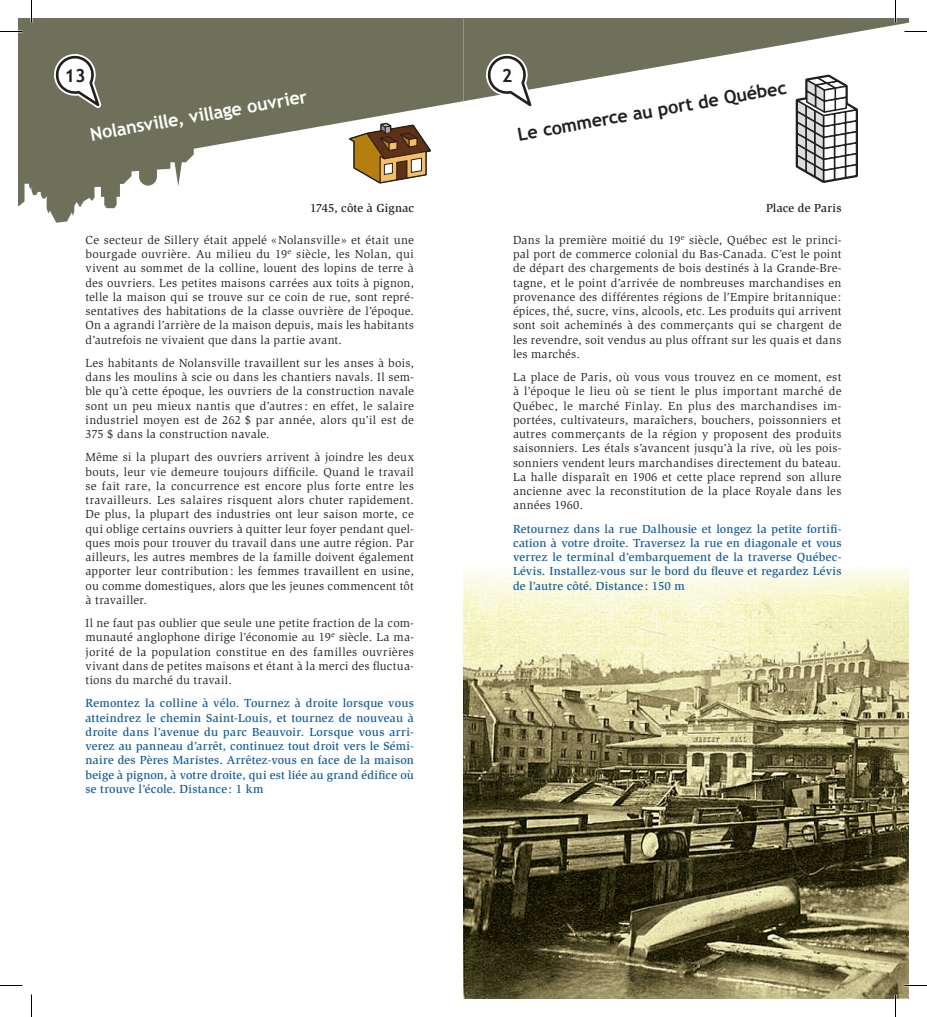
<style>
.page{position:relative;width:927px;height:1017px;background:#fff}
.page>*{position:absolute;margin:0;border:0;box-sizing:border-box;transform-origin:0 0}
.titre_noir{font:700 18px "Trebuchet MS";color:#231f20}
.titre_blanc{font:700 18px "Trebuchet MS";color:#fff}
.texte_regulier{font:12px/14.2px "Slimbach";letter-spacing:.02em;color:#231f20;text-align:justify}
.consignes{font:500 12px/14.2px "Slimbach";letter-spacing:.015em;color:#155d97;text-align:justify}
.adresse{font:500 12px "Slimbach";letter-spacing:.01em;color:#231f20}
</style>
<div class="page">
<svg style="left:18px;top:18px;width:446px;height:205px;fill:#6f705a"></svg>
<svg style="left:348px;top:122px;width:84px;height:62px"></svg>
<svg style="left:51px;top:53px;width:50px;height:55px"></svg>
<img style="left:464px;top:567px;width:445px;height:432px">
<svg style="left:0;top:31px;width:22px;height:1px"></svg>
<svg style="left:0;top:985px;width:22px;height:1px"></svg>
<svg style="left:904px;top:985px;width:23px;height:1px"></svg>
<svg style="left:31px;top:0;width:1px;height:22px"></svg>
<svg style="left:31px;top:994px;width:1px;height:23px"></svg>
<svg style="left:464px;top:0;width:463px;height:183px"></svg>
<svg style="left:895px;top:994px;width:1px;height:23px"></svg>
<p class="titre_noir" style="left:64px;top:64px;width:23px">13</p>
<p class="titre_blanc" style="left:88px;top:123px;width:222px;rotate:-10deg">Nolansville, village ouvrier</p>
<p class="adresse" style="left:310px;top:200px;width:105px">1745, côte à Gignac</p>
<p class="texte_regulier" style="left:86px;top:233px;width:330px">Ce secteur de Sillery était appelé «Nolansville» et était une bourgade ouvrière. Au milieu du 19<sup>e</sup> siècle, les Nolan, qui vivent au sommet de la colline, louent des lopins de terre à des ouvriers. Les petites maisons carrées aux toits à pignon, telle la maison qui se trouve sur ce coin de rue, sont repré&shy;sentatives des habitations de la classe ouvrière de l’époque.<br>On a agrandi l’arrière de la maison depuis, mais les habitants d’autrefois ne vivaient que dans la partie avant.</p>
<p class="texte_regulier" style="left:86px;top:356px;width:330px">Les habitants de Nolansville travaillent sur les anses à bois, dans les moulins à scie ou dans les chantiers navals. Il sem&shy;ble qu’à cette époque, les ouvriers de la construction navale sont un peu mieux nantis que d’autres : en effet, le salaire industriel moyen est de 262 $ par année, alors qu’il est de 375 $ dans la construction navale.</p>
<p class="texte_regulier" style="left:86px;top:450px;width:330px">Même si la plupart des ouvriers arrivent à joindre les deux bouts, leur vie demeure toujours difficile. Quand le travail se fait rare, la concurrence est encore plus forte entre les travailleurs. Les salaires risquent alors chuter rapidement.<br>De plus, la plupart des industries ont leur saison morte, ce qui oblige certains ouvriers à quitter leur foyer pendant quel&shy;ques mois pour trouver du travail dans une autre région. Par ailleurs, les autres membres de la famille doivent également apporter leur contribution: les femmes travaillent en usine, ou comme domestiques, alors que les jeunes commencent tôt à travailler.</p>
<p class="texte_regulier" style="left:86px;top:616px;width:330px">Il ne faut pas oublier que seule une petite fraction de la com&shy;munauté anglophone dirige l’économie au 19<sup>e</sup> siècle. La ma&shy;jorité de la population constitue en des familles ouvrières vivant dans de petites maisons et étant à la merci des fluctua&shy;tions du marché du travail.</p>
<p class="consignes" style="left:86px;top:696px;width:330px">Remontez la colline à vélo. Tournez à droite lorsque vous atteindrez le chemin Saint-Louis, et tournez de nouveau à droite dans l’avenue du parc Beauvoir. Lorsque vous arri&shy;verez au panneau d’arrêt, continuez tout droit vers le Sémi&shy;naire des Pères Maristes. Arrêtez-vous en face de la maison beige à pignon, à votre droite, qui est liée au grand édifice où se trouve l’école. Distance: 1 km</p>
<p class="titre_noir" style="left:502px;top:64px;width:12px">2</p>
<p class="titre_noir" style="left:516px;top:123px;width:274px;rotate:-10deg">Le commerce au port de Québec</p>
<p class="adresse" style="left:766px;top:200px;width:77px">Place de Paris</p>
<p class="texte_regulier" style="left:513px;top:233px;width:330px">Dans la première moitié du 19<sup>e</sup> siècle, Québec est le princi&shy;pal port de commerce colonial du Bas-Canada. C’est le point de départ des chargements de bois destinés à la Grande-Bre&shy;tagne, et le point d’arrivée de nombreuses marchandises en provenance des différentes régions de l’Empire britannique : épices, thé, sucre, vins, alcools, etc. Les produits qui arrivent sont soit acheminés à des commerçants qui se chargent de les revendre, soit vendus au plus offrant sur les quais et dans les marchés.</p>
<p class="texte_regulier" style="left:513px;top:370px;width:330px">La place de Paris, où vous vous trouvez en ce moment, est à l’époque le lieu où se tient le plus important marché de Québec, le marché Finlay. En plus des marchandises im&shy;portées, cultivateurs, maraîchers, bouchers, poissonniers et autres commerçants de la région y proposent des produits saisonniers. Les étals s’avancent jusqu’à la rive, où les pois&shy;sonniers vendent leurs marchandises directement du bateau.<br>La halle disparaît en 1906 et cette place reprend son allure ancienne avec la reconstitution de la place Royale dans les années 1960.</p>
<p class="consignes" style="left:513px;top:521px;width:330px">Retournez dans la rue Dalhousie et longez la petite fortifi&shy;cation à votre droite. Traversez la rue en diagonale et vous verrez le terminal d’embarquement de la traverse Québec-Lévis. Installez-vous sur le bord du fleuve et regardez Lévis de l’autre côté. Distance: 150 m</p>
</div>
